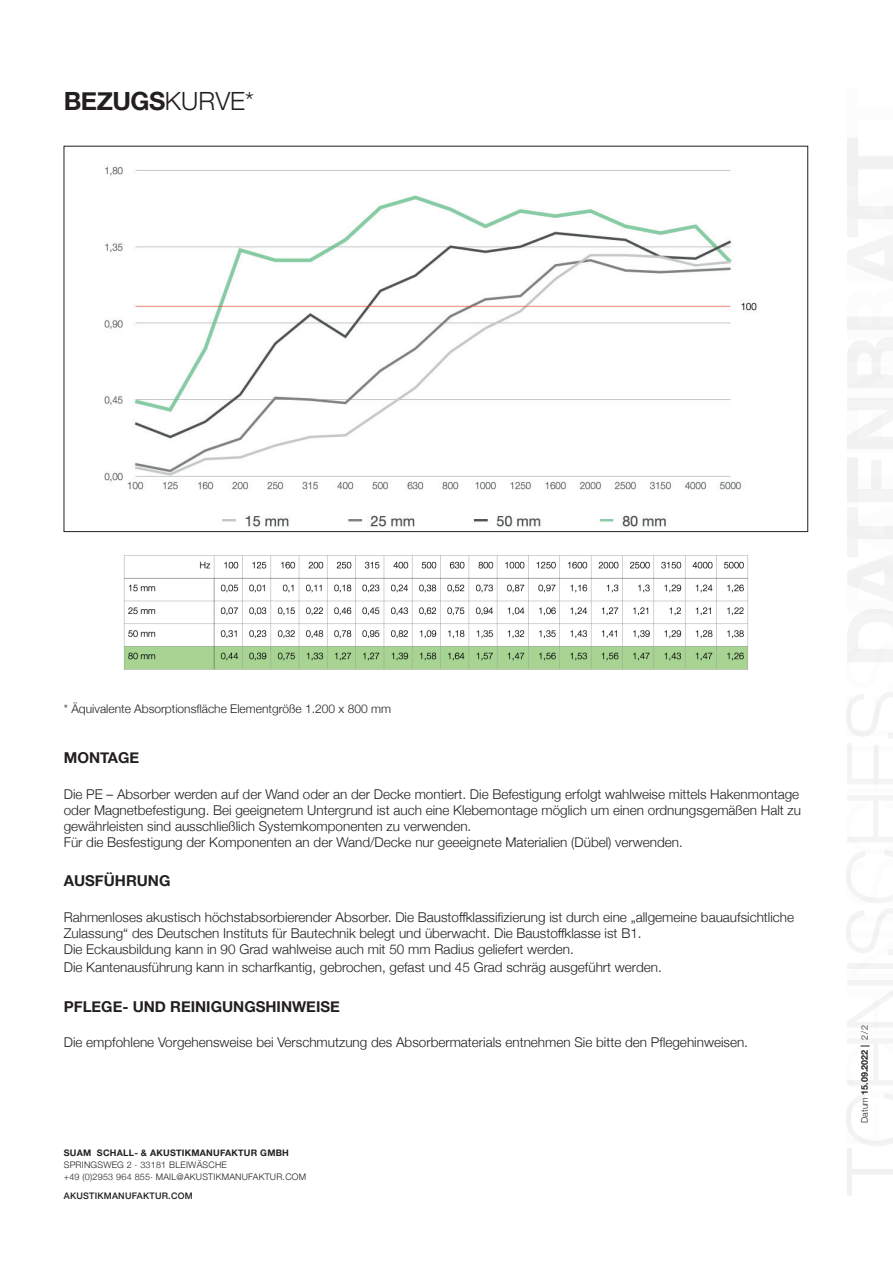
<style>
.page{position:relative;width:893px;height:1263px;background:#fff}
.page>*{position:absolute;margin:0;border:0;box-sizing:border-box;transform-origin:0 0}
.t1{font:700 25.05px "Helvetica Neue";letter-spacing:-.02em;color:#231f20}
.t2{font:700 15px "Helvetica Neue";color:#231f20}
.t3{font:300 13.5px/16.2px "Helvetica Neue";color:#231f20}
.t4{font:300 12px "Helvetica Neue";color:#231f20}
.t5{font:300 9px/12px "Helvetica Neue";letter-spacing:.025em;color:#231f20}
.t6{font:700 9px "Helvetica Neue";letter-spacing:.025em;color:#231f20}
.t7{font:500 9px "Helvetica Neue";letter-spacing:.025em;color:#231f20}
.s1{font-weight:300}
</style>
<div class="page">
<img style="left:104px;top:165px;width:654px;height:362px">
<img style="left:124px;top:555px;width:624px;height:115px">
<h1 class="t1" style="left:64px;top:81px;width:192px">BEZUGS<span class="s1">KURVE*</span></h1>
<p class="t4" style="left:64px;top:699px;width:329px">* Äquivalente Absorptionsfläche Elementgröße 1.200 x 800 mm</p>
<p class="t2" style="left:64px;top:746px;width:77px">MONTAGE</p>
<p class="t3" style="left:64px;top:785px;width:739px">Die PE – Absorber werden auf der Wand oder an der Decke montiert. Die Befestigung erfolgt wahlweise mittels Hakenmontage oder Magnetbefestigung. Bei geeignetem Untergrund ist auch eine Klebemontage möglich um einen ordnungsgemäßen Halt zu gewährleisten sind ausschließlich Systemkomponenten zu verwenden.<br>Für die Besfestigung der Komponenten an der Wand/Decke nur geeeignete Materialien (Dübel) verwenden.</p>
<p class="t2" style="left:64px;top:869px;width:108px">AUSFÜHRUNG</p>
<p class="t3" style="left:64px;top:908px;width:732px">Rahmenloses akustisch höchstabsorbierender Absorber. Die Baustoffklassifizierung ist durch eine „allgemeine bauaufsichtliche<br>Zulassung“ des Deutschen Instituts für Bautechnik belegt und überwacht. Die Baustoffklasse ist B1.<br>Die Eckausbildung kann in 90 Grad wahlweise auch mit 50 mm Radius geliefert werden.</p>
<p class="t3" style="left:64px;top:958px;width:599px">Die Kantenausführung kann in scharfkantig, gebrochen, gefast und 45 Grad schräg ausgeführt werden.</p>
<p class="t2" style="left:64px;top:994px;width:278px">PFLEGE- UND REINIGUNGSHINWEISE</p>
<p class="t3" style="left:64px;top:1033px;width:686px">Die empfohlene Vorgehensweise bei Verschmutzung des Absorbermaterials entnehmen Sie bitte den Pflegehinweisen.</p>
<p class="t6" style="left:64px;top:1145px;width:227px">SUAM SCHALL- &amp; AKUSTIKMANUFAKTUR GMBH</p>
<p class="t5" style="left:64px;top:1158px;width:244px">SPRINGSWEG 2 . 33181 BLEIWÄSCHE<br>+49 (0)2953 964 855. MAIL@AKUSTIKMANUFAKTUR.COM</p>
<p class="t7" style="left:64px;top:1189px;width:131px">AKUSTIKMANUFAKTUR.COM</p>
<p class="t6" style="left:857px;top:1123px;width:100px;rotate:-90deg"><span class="s1">Datum</span> 15.09.2022 | <span class="s1">2/2</span></p>
</div>
